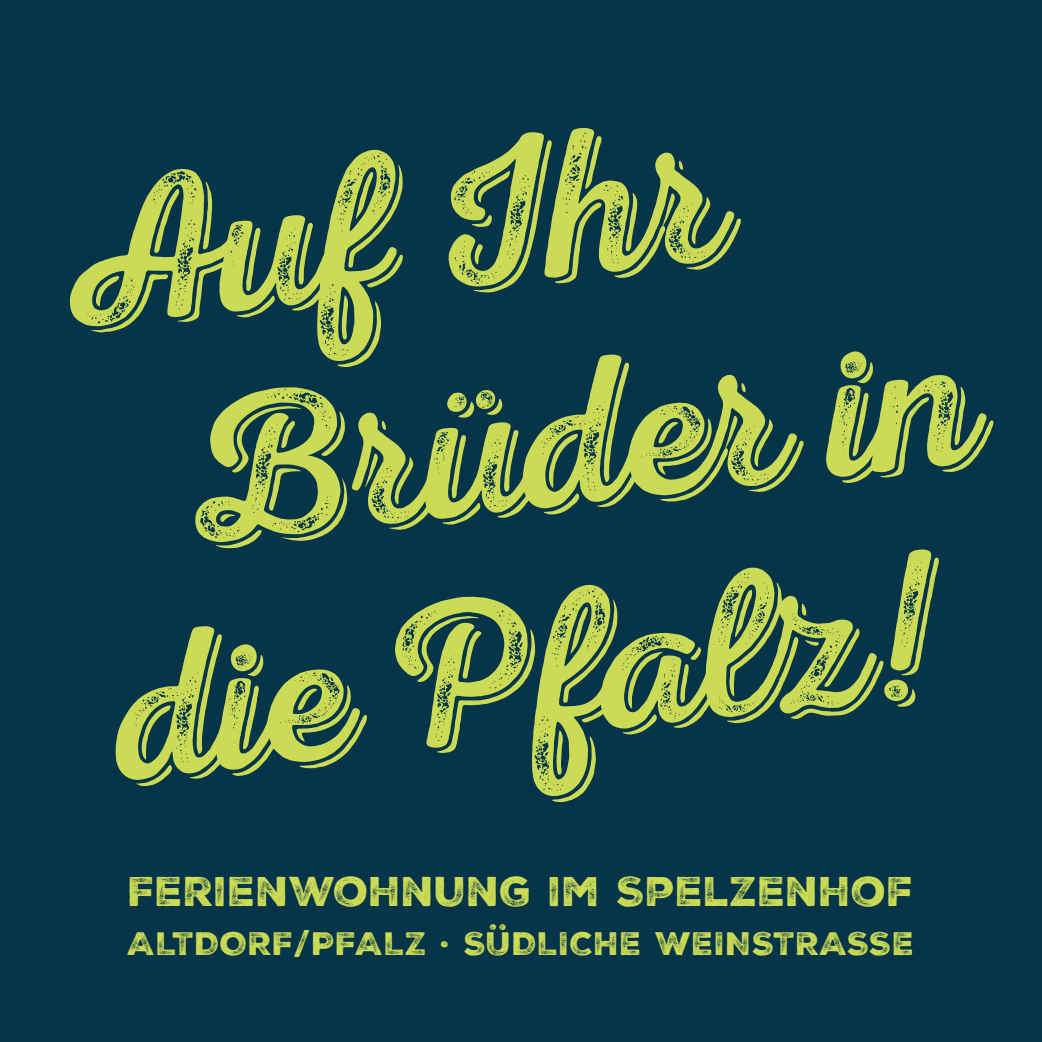
<style>
.page{position:relative;width:1042px;height:1042px;background:#063448}
.page>*{position:absolute;margin:0;border:0;box-sizing:border-box;transform-origin:0 0}
.t1{font:209.65px "Nexa Rust Script R Shadow 02";color:#cbdb55}
.t2{font:40.25px "Nexa Rust Sans Black 03";color:#cbdb55}
.t3{font:31.5px "Nexa Rust Sans Black 03";letter-spacing:.015em;color:#cbdb55}
</style>
<div class="page">
<h1 class="t1" style="left:52px;top:133px;width:660px;rotate:-6deg">Auf Ihr</h1>
<h1 class="t1" style="left:176px;top:349px;width:791px;rotate:-6deg">Brüder in</h1>
<h1 class="t1" style="left:99px;top:586px;width:839px;rotate:-6deg">die Pfalz!</h1>
<p class="t2" style="left:128px;top:864px;width:787px">FERIENWOHNUNG IM SPELZENHOF</p>
<p class="t3" style="left:127px;top:922px;width:788px">ALTDORF/PFALZ · SÜDLICHE WEINSTRASSE</p>
</div>
